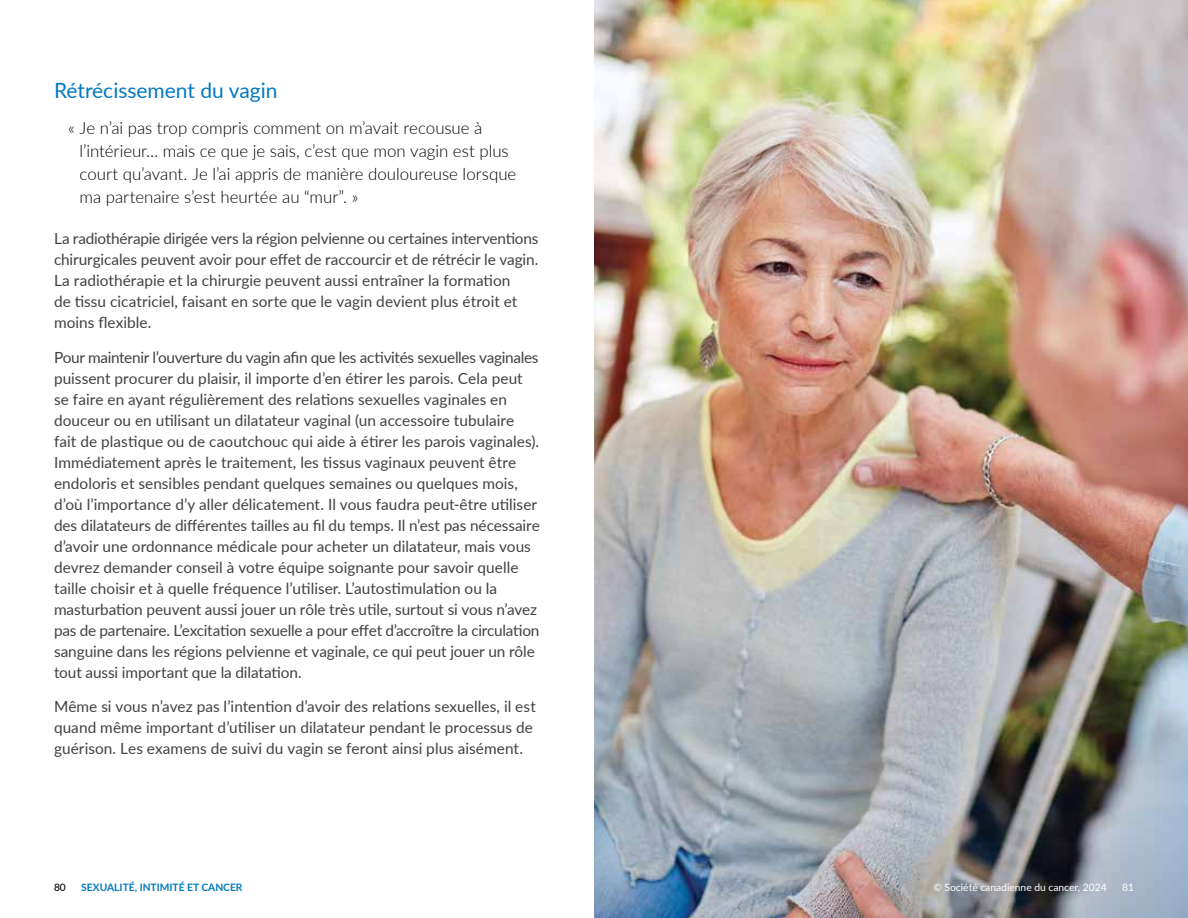
<style>
.page{position:relative;width:1188px;height:918px;background:#fff}
.page>*{position:absolute;margin:0;border:0;box-sizing:border-box;transform-origin:0 0}
.t1{font:21px "Lato";color:#0079c1}
.t2{font:300 16.8px/23px "Lato";letter-spacing:-.005em;color:#000}
.t3{font:15.3px/21px "Lato";color:#414042}
.t4{font:10.2px "Lato";color:#fff}
.t5{font:700 10.2px "Lato";color:#0079c1}
.t6{font:500 10.2px "Lato";color:#000}
</style>
<div class="page">
<img style="left:594px;top:0;width:594px;height:918px">
<h1 class="t1" style="left:54px;top:75px;width:225px">Rétrécissement du vagin</h1>
<p class="t2" style="left:80px;top:116px;width:438px;text-indent:-11px">« Je n’ai pas trop compris comment on m’avait recousue à l’intérieur… mais ce que je sais, c’est que mon vagin est plus court qu’avant. Je l’ai appris de manière douloureuse lorsque ma partenaire s’est heurtée au “mur”. »</p>
<p class="t3" style="left:54px;top:227px;width:486px">La radiothérapie dirigée vers la région pelvienne ou certaines interventions chirurgicales peuvent avoir pour effet de raccourcir et de rétrécir le vagin.<br>La radiothérapie et la chirurgie peuvent aussi entraîner la formation<br>de tissu cicatriciel, faisant en sorte que le vagin devient plus étroit et moins flexible.</p>
<p class="t3" style="left:54px;top:346px;width:487px">Pour maintenir l’ouverture du vagin afin que les activités sexuelles vaginales puissent procurer du plaisir, il importe d’en étirer les parois. Cela peut se faire en ayant régulièrement des relations sexuelles vaginales en douceur ou en utilisant un dilatateur vaginal (un accessoire tubulaire fait de plastique ou de caoutchouc qui aide à étirer les parois vaginales).<br>Immédiatement après le traitement, les tissus vaginaux peuvent être endoloris et sensibles pendant quelques semaines ou quelques mois, d’où l’importance d’y aller délicatement. Il vous faudra peut-être utiliser des dilatateurs de différentes tailles au fil du temps. Il n’est pas nécessaire d’avoir une ordonnance médicale pour acheter un dilatateur, mais vous devrez demander conseil à votre équipe soignante pour savoir quelle taille choisir et à quelle fréquence l’utiliser. L’autostimulation ou la masturbation peuvent aussi jouer un rôle très utile, surtout si vous n’avez pas de partenaire. L’excitation sexuelle a pour effet d’accroître la circulation sanguine dans les régions pelvienne et vaginale, ce qui peut jouer un rôle tout aussi important que la dilatation.</p>
<p class="t3" style="left:54px;top:695px;width:483px">Même si vous n’avez pas l’intention d’avoir des relations sexuelles, il est quand même important d’utiliser un dilatateur pendant le processus de guérison. Les examens de suivi du vagin se feront ainsi plus aisément.</p>
<p class="t6" style="left:54px;top:880px;width:13px">80</p>
<p class="t5" style="left:81px;top:880px;width:163px">SEXUALITÉ, INTIMITÉ ET CANCER</p>
<p class="t4" style="left:933px;top:880px;width:175px">© Société canadienne du cancer, 2024</p>
<p class="t4" style="left:1122px;top:880px;width:13px">81</p>
</div>
